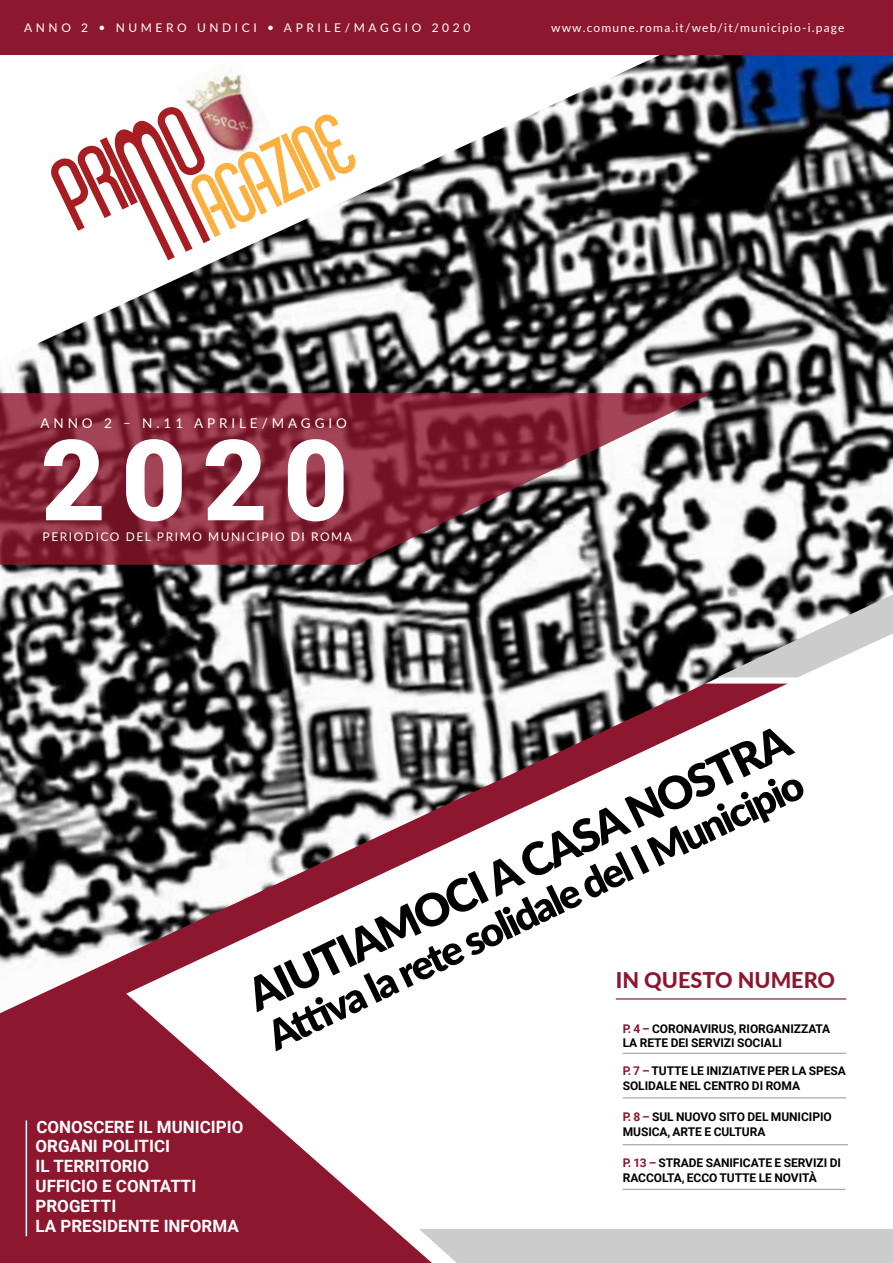
<style>
.page{position:relative;width:893px;height:1263px;background:#fff}
.page>*{position:absolute;margin:0;border:0;box-sizing:border-box;transform-origin:0 0}
.t1{font:900 112.5px "Roboto";color:#fff}
.t2{font:900 45px "Lato";color:#000}
.t3{font:900 40.5px "Lato";color:#000}
.t4{font:800 21.75px "Lato";color:#8d172e}
.t5{font:700 16.95px/20px "Roboto";color:#fff}
.t6{font:13.5px "Lato";letter-spacing:.29em;color:#fff}
.t7{font:700 12px/14.4px "Roboto";letter-spacing:-.005em;color:#000}
.t8{font:12px "Lato";letter-spacing:.1em;color:#fff}
.t9{font:12px "Lato";letter-spacing:.3em;color:#fff}
.t10{font:12px "Lato";letter-spacing:.13em;color:#fff}
.s1{color:#8d172e}
</style>
<div class="page">
<svg style="left:0;top:1053px;width:419px;height:210px;fill:#8d172e"></svg>
<svg style="left:0;top:1013px;width:788px;height:40px"></svg>
<img style="left:0;top:54px;width:893px;height:959px">
<svg style="left:0;top:393px;width:712px;height:172px;background:#853e4c"></svg>
<div style="left:0;top:0;width:893px;height:54px;background:#8d172e"></div>
<hr style="left:26px;top:1120px;width:1px;height:116px;background:#fff">
<svg style="left:717px;top:594px;width:176px;height:83px"></svg>
<div style="left:419px;top:1229px;width:474px;height:34px;background:#ccc"></div>
<hr style="left:622px;top:1053px;width:224px;height:1px;background:#939598">
<hr style="left:622px;top:1144px;width:226px;height:1px;background:#939598">
<hr style="left:622px;top:1097px;width:224px;height:1px;background:#939598">
<hr style="left:622px;top:1189px;width:224px;height:1px;background:#939598">
<hr style="left:616px;top:998px;width:230px;height:1px;background:#8d172e">
<p class="t9" style="left:24px;top:19px;width:448px">ANNO 2 • NUMERO UNDICI • APRILE/MAGGIO 2020</p>
<p class="t8" style="left:551px;top:19px;width:295px">www.comune.roma.it/web/it/municipio-i.page</p>
<p class="t6" style="left:40px;top:413px;width:308px">ANNO 2 – N.11 APRILE/MAGGIO</p>
<h1 class="t1" style="left:40px;top:401px;width:309px">2020</h1>
<p class="t10" style="left:43px;top:528px;width:311px">PERIODICO DEL PRIMO MUNICIPIO DI ROMA</p>
<h2 class="t2" style="left:236px;top:968px;width:598px;rotate:-26deg">AIUTIAMOCI A CASA NOSTRA</h2>
<h3 class="t3" style="left:257px;top:1012px;width:591px;rotate:-26deg">Atti va la rete solidale del I Municipio</h3>
<h3 class="t4" style="left:616px;top:964px;width:221px">IN QUESTO NUMERO</h3>
<p class="t7" style="left:623px;top:1021px;width:209px"><span class="s1">P. 4 –</span> CORONAVIRUS, RIORGANIZZATA<br>LA RETE DEI SERVIZI SOCIALI</p>
<h3 class="t5" style="left:36px;top:1116px;width:209px">CONOSCERE IL MUNICIPIO<br>ORGANI POLITICI<br>IL TERRITORIO<br>UFFICIO E CONTATTI<br>PROGETTI<br>LA PRESIDENTE INFORMA</h3>
<p class="t7" style="left:623px;top:1063px;width:225px"><span class="s1">P. 7 –</span> TUTTE LE INIZIATIVE PER LA SPESA<br>SOLIDALE NEL CENTRO DI ROMA</p>
<p class="t7" style="left:623px;top:1109px;width:210px"><span class="s1">P. 8 –</span> SUL NUOVO SITO DEL MUNICIPIO<br>MUSICA, ARTE E CULTURA</p>
<p class="t7" style="left:623px;top:1155px;width:220px"><span class="s1">P. 13 –</span> STRADE SANIFICATE E SERVIZI DI<br>RACCOLTA, ECCO TUTTE LE NOVITÀ</p>
</div>
